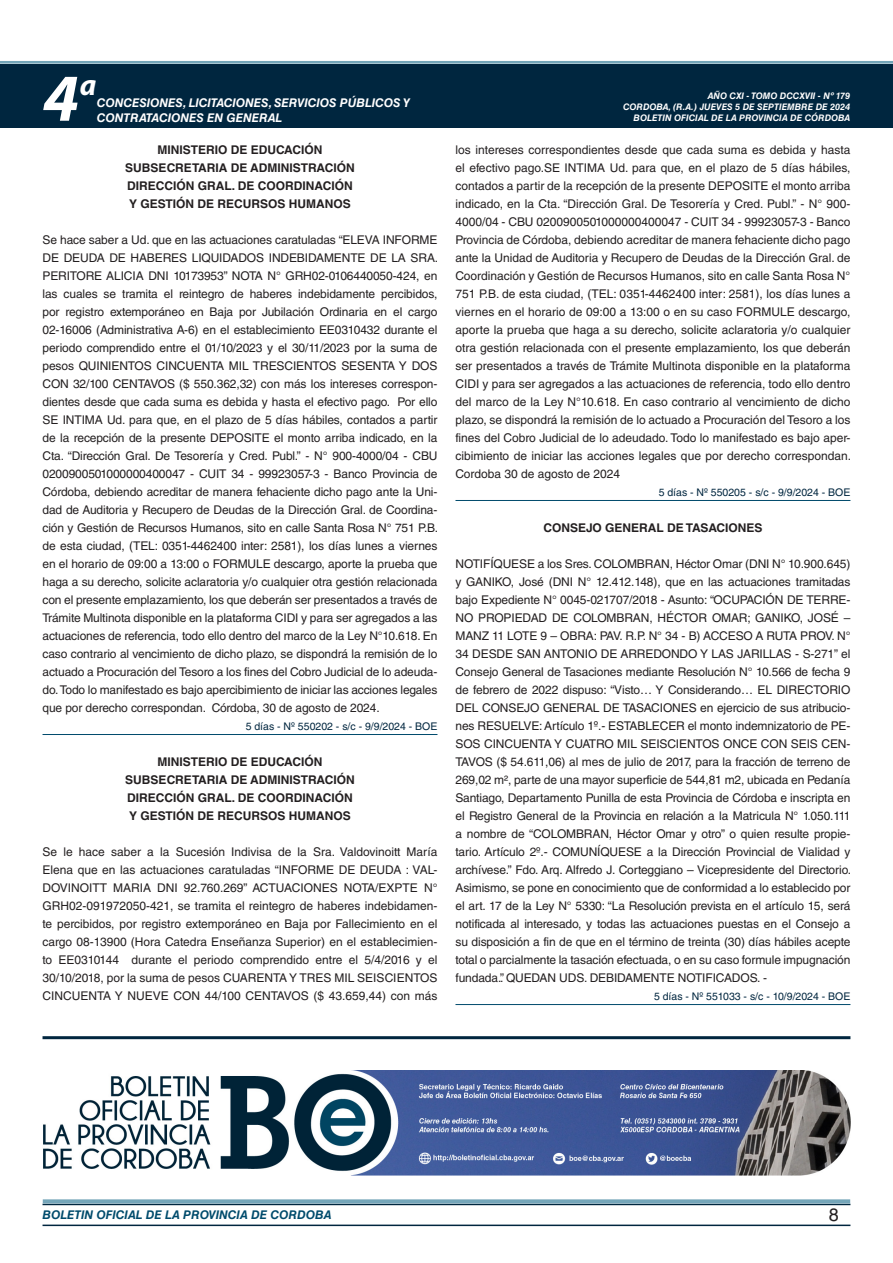
<style>
.page{position:relative;width:893px;height:1263px;background:#fff}
.page>*{position:absolute;margin:0;border:0;box-sizing:border-box;transform-origin:0 0}
.t1{font:italic 700 67.5px "Myriad Pro";color:#fff}
.t2{font:italic 700 30px "Myriad Pro";color:#fff}
.t3{font:18px "Helvetica LT Std";color:#231f20}
.TEXTO_BASE{font:12px/18px "Helvetica LT Std";letter-spacing:-.01em;color:#231f20;text-align:justify}
.RESUELVE{font:700 12px "Helvetica LT Std";color:#231f20}
.t4{font:italic 700 12px/14.4px "Helvetica LT Std";color:#fff}
.t5{font:italic 700 12px "Helvetica LT Std";color:#004b6c}
.FECHA_DE_VENCIMIENTO{font:10.5px "Helvetica LT Std";color:#00263f}
.t6{font:italic 700 9px/10.8px "Helvetica LT Std";color:#fff;text-align:right}
</style>
<div class="page">
<div style="left:0;top:61px;width:893px;height:6px;background:#fff;opacity:.75"></div>
<hr style="left:43px;top:1224px;width:807px;height:2px;background:#00263f">
<div style="left:42px;top:1198px;width:809px;height:8px;background:#fff;opacity:.75"></div>
<div style="left:0;top:64px;width:893px;height:64px;background:#00263f"></div>
<hr style="left:43px;top:734px;width:394px;height:1px;background:#004b6c">
<hr style="left:455px;top:500px;width:395px;height:1px;background:#004b6c">
<hr style="left:455px;top:1004px;width:395px;height:1px;background:#004b6c">
<hr style="left:43px;top:1036px;width:807px;height:3px;background:#00263f">
<img style="left:43px;top:1070px;width:808px;height:106px">
<h1 class="t1" style="left:43px;top:54px;width:38px">4</h1>
<h2 class="t2" style="left:80px;top:66px;width:18px">a</h2>
<p class="t4" style="left:97px;top:96px;width:315px">CONCESIONES, LICITACIONES, SERVICIOS PÚBLICOS Y<br>CONTRATACIONES EN GENERAL</p>
<p class="RESUELVE" style="left:158px;top:142px;width:166px">MINISTERIO DE EDUCACIÓN</p>
<p class="RESUELVE" style="left:125px;top:160px;width:231px">SUBSECRETARIA DE ADMINISTRACIÓN</p>
<p class="RESUELVE" style="left:127px;top:178px;width:227px">DIRECCIÓN GRAL. DE COORDINACIÓN</p>
<p class="RESUELVE" style="left:129px;top:196px;width:223px">Y GESTIÓN DE RECURSOS HUMANOS</p>
<p class="TEXTO_BASE" style="left:43px;top:231px;width:397px">Se hace saber a Ud. que en las actuaciones caratuladas “ELEVA INFORME DE DEUDA DE HABERES LIQUIDADOS INDEBIDAMENTE DE LA SRA.<br>PERITORE ALICIA DNI 10173953” NOTA N° GRH02-0106440050-424, en las cuales se tramita el reintegro de haberes indebidamente percibidos, por registro extemporáneo en Baja por Jubilación Ordinaria en el cargo 02-16006 (Administrativa A-6) en el establecimiento EE0310432 durante el periodo comprendido entre el 01/10/2023 y el 30/11/2023 por la suma de pesos QUINIENTOS CINCUENTA MIL TRESCIENTOS SESENTA Y DOS CON 32/100 CENTAVOS ($ 550.362,32) con más los intereses correspon&shy;dientes desde que cada suma es debida y hasta el efectivo pago. Por ello SE INTIMA Ud. para que, en el plazo de 5 días hábiles, contados a partir de la recepción de la presente DEPOSITE el monto arriba indicado, en la Cta. “Dirección Gral. De Tesorería y Cred. Publ.” - N° 900-4000/04 - CBU 0200900501000000400047 - CUIT 34 - 99923057-3 - Banco Provincia de Córdoba, debiendo acreditar de manera fehaciente dicho pago ante la Uni&shy;dad de Auditoria y Recupero de Deudas de la Dirección Gral. de Coordina&shy;ción y Gestión de Recursos Humanos, sito en calle Santa Rosa N° 751 P.B. de esta ciudad, (TEL: 0351-4462400 inter: 2581), los días lunes a viernes en el horario de 09:00 a 13:00 o FORMULE descargo, aporte la prueba que haga a su derecho, solicite aclaratoria y/o cualquier otra gestión relacionada con el presente emplazamiento, los que deberán ser presentados a través de Trámite Multinota disponible en la plataforma CIDI y para ser agregados a las actuaciones de referencia, todo ello dentro del marco de la Ley N°10.618. En caso contrario al vencimiento de dicho plazo, se dispondrá la remisión de lo actuado a Procuración del Tesoro a los fines del Cobro Judicial de lo adeuda&shy;do. Todo lo manifestado es bajo apercibimiento de iniciar las acciones legales que por derecho correspondan. Córdoba, 30 de agosto de 2024.</p>
<p class="FECHA_DE_VENCIMIENTO" style="left:246px;top:720px;width:193px">5 días - Nº 550202 - s/c - 9/9/2024 - BOE</p>
<p class="RESUELVE" style="left:158px;top:754px;width:166px">MINISTERIO DE EDUCACIÓN</p>
<p class="RESUELVE" style="left:125px;top:772px;width:231px">SUBSECRETARIA DE ADMINISTRACIÓN</p>
<p class="RESUELVE" style="left:127px;top:790px;width:227px">DIRECCIÓN GRAL. DE COORDINACIÓN</p>
<p class="RESUELVE" style="left:129px;top:808px;width:223px">Y GESTIÓN DE RECURSOS HUMANOS</p>
<p class="TEXTO_BASE" style="left:43px;top:843px;width:396px">Se le hace saber a la Sucesión Indivisa de la Sra. Valdovinoitt María Elena que en las actuaciones caratuladas “INFORME DE DEUDA : VAL-DOVINOITT MARIA DNI 92.760.269” ACTUACIONES NOTA/EXPTE N° GRH02-091972050-421, se tramita el reintegro de haberes indebidamen&shy;te percibidos, por registro extemporáneo en Baja por Fallecimiento en el cargo 08-13900 (Hora Catedra Enseñanza Superior) en el establecimien&shy;to EE0310144 durante el periodo comprendido entre el 5/4/2016 y el 30/10/2018, por la suma de pesos CUARENTA Y TRES MIL SEISCIENTOS CINCUENTA Y NUEVE CON 44/100 CENTAVOS ($ 43.659,44) con más</p>
<p class="t6" style="left:623px;top:91px;width:229px">AÑO CXI - TOMO DCCXVII - Nº 179<br>CORDOBA, (R.A.) JUEVES 5 DE SEPTIEMBRE DE 2024</p>
<p class="t6" style="left:634px;top:112px;width:218px">BOLETIN OFICIAL DE LA PROVINCIA DE CÓRDOBA</p>
<p class="TEXTO_BASE" style="left:455px;top:141px;width:397px">los intereses correspondientes desde que cada suma es debida y hasta el efectivo pago.SE INTIMA Ud. para que, en el plazo de 5 días hábiles, contados a partir de la recepción de la presente DEPOSITE el monto arriba indicado, en la Cta. “Dirección Gral. De Tesorería y Cred. Publ.” - N° 900- 4000/04 - CBU 0200900501000000400047 - CUIT 34 - 99923057-3 - Banco Provincia de Córdoba, debiendo acreditar de manera fehaciente dicho pago ante la Unidad de Auditoria y Recupero de Deudas de la Dirección Gral. de Coordinación y Gestión de Recursos Humanos, sito en calle Santa Rosa N° 751 P.B. de esta ciudad, (TEL: 0351-4462400 inter: 2581), los días lunes a viernes en el horario de 09:00 a 13:00 o en su caso FORMULE descargo, aporte la prueba que haga a su derecho, solicite aclaratoria y/o cualquier otra gestión relacionada con el presente emplazamiento, los que deberán ser presentados a través de Trámite Multinota disponible en la plataforma CIDI y para ser agregados a las actuaciones de referencia, todo ello dentro del marco de la Ley N°10.618. En caso contrario al vencimiento de dicho plazo, se dispondrá la remisión de lo actuado a Procuración del Tesoro a los fines del Cobro Judicial de lo adeudado. Todo lo manifestado es bajo aper&shy;cibimiento de iniciar las acciones legales que por derecho correspondan.<br>Cordoba 30 de agosto de 2024</p>
<p class="FECHA_DE_VENCIMIENTO" style="left:659px;top:486px;width:193px">5 días - Nº 550205 - s/c - 9/9/2024 - BOE</p>
<p class="RESUELVE" style="left:543px;top:520px;width:221px">CONSEJO GENERAL DE TASACIONES</p>
<p class="TEXTO_BASE" style="left:455px;top:555px;width:397px">NOTIFÍQUESE a los Sres. COLOMBRAN, Héctor Omar (DNI N° 10.900.645) y GANIKO, José (DNI N° 12.412.148), que en las actuaciones tramitadas bajo Expediente N° 0045-021707/2018 - Asunto: “OCUPACIÓN DE TERRE-NO PROPIEDAD DE COLOMBRAN, HÉCTOR OMAR; GANIKO, JOSÉ – MANZ 11 LOTE 9 – OBRA: PAV. R.P. N° 34 - B) ACCESO A RUTA PROV. N° 34 DESDE SAN ANTONIO DE ARREDONDO Y LAS JARILLAS - S-271” el Consejo General de Tasaciones mediante Resolución N° 10.566 de fecha 9 de febrero de 2022 dispuso: “Visto… Y Considerando… EL DIRECTORIO DEL CONSEJO GENERAL DE TASACIONES en ejercicio de sus atribucio&shy;nes RESUELVE: Artículo 1º.- ESTABLECER el monto indemnizatorio de PE-SOS CINCUENTA Y CUATRO MIL SEISCIENTOS ONCE CON SEIS CEN-TAVOS ($ 54.611,06) al mes de julio de 2017, para la fracción de terreno de 269,02 m², parte de una mayor superficie de 544,81 m2, ubicada en Pedanía Santiago, Departamento Punilla de esta Provincia de Córdoba e inscripta en el Registro General de la Provincia en relación a la Matricula N° 1.050.111 a nombre de “COLOMBRAN, Héctor Omar y otro” o quien resulte propie&shy;tario. Artículo 2º.- COMUNÍQUESE a la Dirección Provincial de Vialidad y archívese.” Fdo. Arq. Alfredo J. Corteggiano – Vicepresidente del Directorio.<br>Asimismo, se pone en conocimiento que de conformidad a lo establecido por el art. 17 de la Ley N° 5330: “La Resolución prevista en el artículo 15, será notificada al interesado, y todas las actuaciones puestas en el Consejo a su disposición a fin de que en el término de treinta (30) días hábiles acepte total o parcialmente la tasación efectuada, o en su caso formule impugnación fundada.”. QUEDAN UDS. DEBIDAMENTE NOTIFICADOS. -</p>
<p class="FECHA_DE_VENCIMIENTO" style="left:654px;top:990px;width:198px">5 días - Nº 551033 - s/c - 10/9/2024 - BOE</p>
<p class="t5" style="left:43px;top:1208px;width:290px">BOLETIN OFICIAL DE LA PROVINCIA DE CORDOBA</p>
<h3 class="t3" style="left:829px;top:1204px;width:12px">8</h3>
</div>
